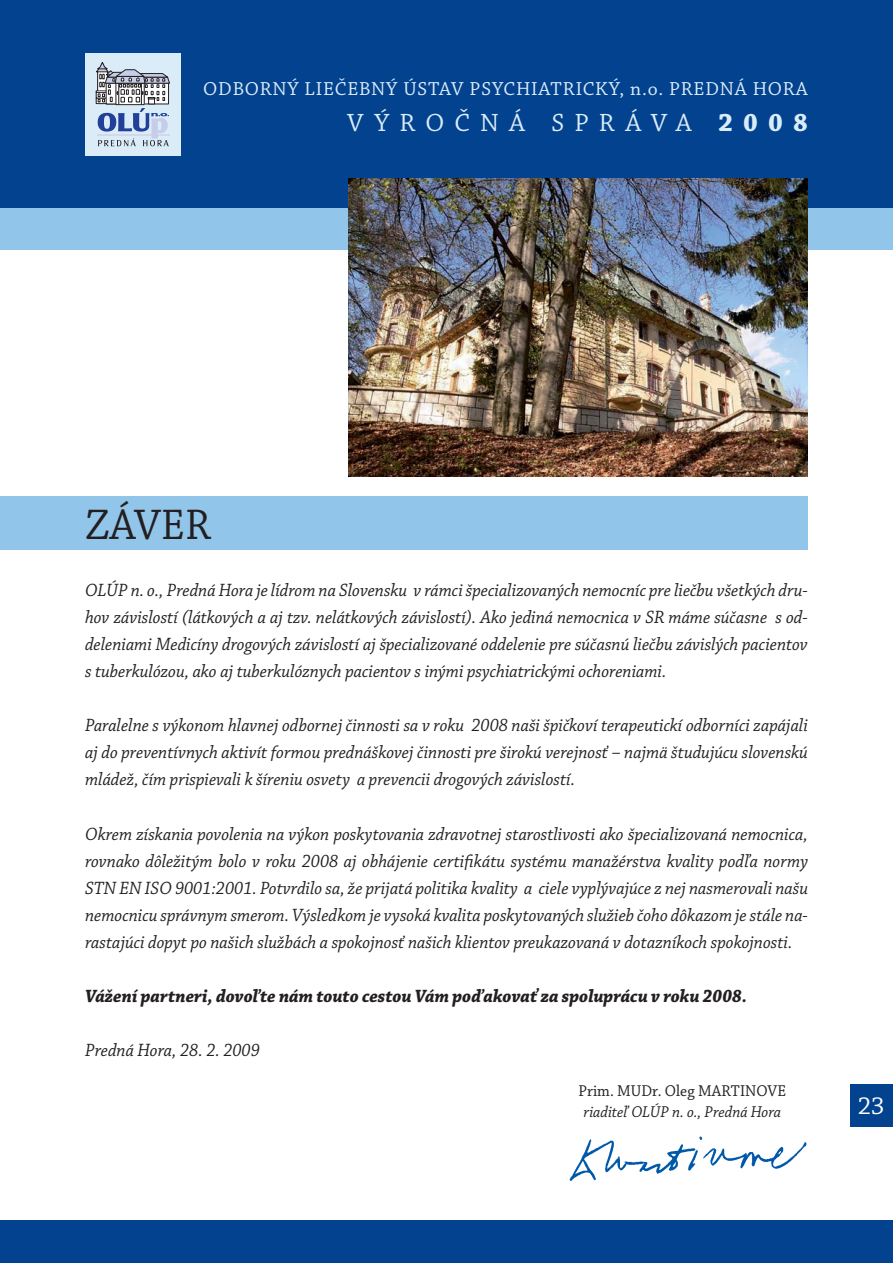
<style>
.page{position:relative;width:893px;height:1263px;background:#fff}
.page>*{position:absolute;margin:0;border:0;box-sizing:border-box;transform-origin:0 0}
.t1{font:45px "Chaparral Pro";color:#231f20;scale:.95 1}
.t2{font:26.25px "Chaparral Pro";letter-spacing:.39em;color:#dbecf9}
.t3{font:25.5px "Chaparral Pro";color:#fff}
.t4{font:19.8px "Chaparral Pro";letter-spacing:.04em;color:#dbecf9}
.t5{font:italic 18.75px/27px "Chaparral Pro";color:#231f20;text-align:justify;scale:.95 1}
.t6{font:italic 700 18.75px "Chaparral Pro";color:#231f20;scale:.95 1}
.t7{font:italic 16.5px "Chaparral Pro";color:#231f20;scale:.95 1}
.t8{font:16.5px "Chaparral Pro";color:#231f20;scale:.95 1}
.s1{font-weight:700}
</style>
<div class="page">
<div style="left:0;top:0;width:893px;height:208px;background:#02428e"></div>
<div style="left:0;top:1221px;width:893px;height:42px;background:#02428e"></div>
<div style="left:0;top:208px;width:893px;height:41px;background:#92c5ea"></div>
<div style="left:850px;top:1084px;width:43px;height:43px;background:#02428e"></div>
<div style="left:85px;top:54px;width:96px;height:102px;background:#dbecf9"></div>
<svg style="left:96px;top:62px;width:74px;height:84px"></svg>
<div style="left:0;top:497px;width:808px;height:53px;background:#92c5ea"></div>
<img style="left:349px;top:179px;width:459px;height:297px">
<img style="left:569px;top:1136px;width:238px;height:45px">
<p class="t4" style="left:203px;top:80px;width:606px">ODBORNÝ LIEČEBNÝ ÚSTAV PSYCHIATRICKÝ, n.o. PREDNÁ HORA</p>
<h2 class="t2" style="left:347px;top:112px;width:462px">VÝROČNÁ SPRÁVA <span class="s1">2008</span></h2>
<h1 class="t1" style="left:85px;top:507px;width:134px">ZÁVER</h1>
<p class="t5" style="left:85px;top:579px;width:762px">OLÚP n. o., Predná Hora je lídrom na Slovensku v rámci špecializovaných nemocníc pre liečbu všetkých dru&shy;hov závislostí (látkových a aj tzv. nelátkových závislostí). Ako jediná nemocnica v SR máme súčasne s od&shy;deleniami Medicíny drogových závislostí aj špecializované oddelenie pre súčasnú liečbu závislých pacientov s tuberkulózou, ako aj tuberkulóznych pacientov s inými psychiatrickými ochoreniami.</p>
<p class="t5" style="left:85px;top:714px;width:762px">Paralelne s výkonom hlavnej odbornej činnosti sa v roku 2008 naši špičkoví terapeutickí odborníci zapájali aj do preventívnych aktivít formou prednáškovej činnosti pre širokú verejnosť – najmä študujúcu slovenskú mládež, čím prispievali k šíreniu osvety a prevencii drogových závislostí.</p>
<p class="t5" style="left:85px;top:822px;width:762px">Okrem získania povolenia na výkon poskytovania zdravotnej starostlivosti ako špecializovaná nemocnica, rovnako dôležitým bolo v roku 2008 aj obhájenie certifikátu systému manažérstva kvality podľa normy STN EN ISO 9001:2001. Potvrdilo sa, že prijatá politika kvality a ciele vyplývajúce z nej nasmerovali našu nemocnicu správnym smerom. Výsledkom je vysoká kvalita poskytovaných služieb čoho dôkazom je stále na&shy;rastajúci dopyt po našich službách a spokojnosť našich klientov preukazovaná v dotazníkoch spokojnosti.</p>
<p class="t6" style="left:85px;top:988px;width:699px">Vážení partneri, dovoľte nám touto cestou Vám poďakovať za spoluprácu v roku 2008.</p>
<p class="t5" style="left:85px;top:1038px;width:186px">Predná Hora, 28. 2. 2009</p>
<p class="t8" style="left:578px;top:1084px;width:220px">Prim. MUDr. Oleg MARTINOVE</p>
<p class="t7" style="left:583px;top:1105px;width:210px">riaditeľ OLÚP n. o., Predná Hora</p>
<h3 class="t3" style="left:858px;top:1096px;width:28px">23</h3>
</div>
